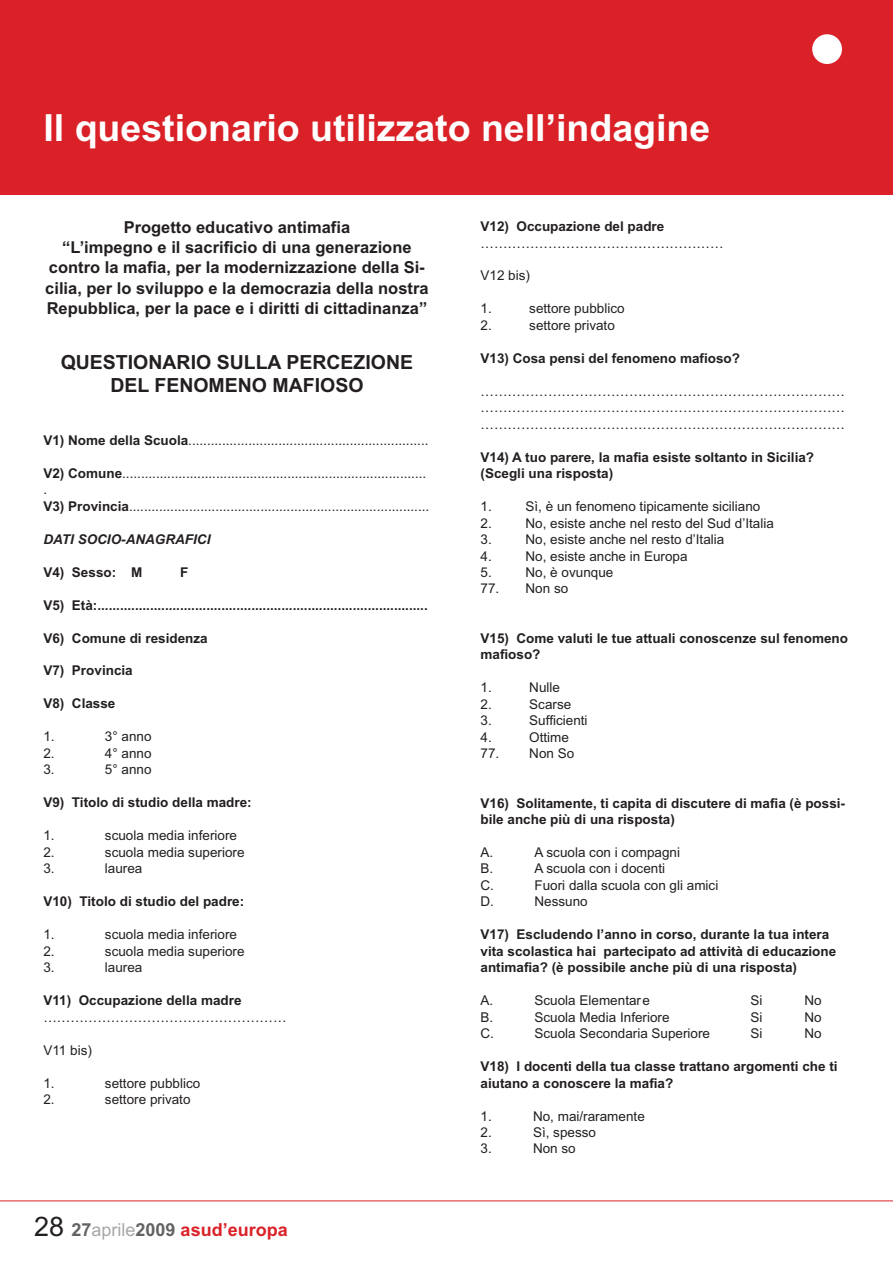
<style>
.page{position:relative;width:893px;height:1263px;background:#fff}
.page>*{position:absolute;margin:0;border:0;box-sizing:border-box;transform-origin:0 0}
.t1{font:700 37.5px "Arial";color:#fff}
.t2{font:700 19.5px/23.7px "Arial";color:#231f20;text-align:center}
.t3{font:700 18px "Arial";color:#da2128}
.t4{font:700 16.5px/20.1px "Arial";color:#231f20;text-align:center}
.t5{font:13.5px/16.5px "Arial";color:#231f20}
.t6{font:700 13.5px/16.5px "Arial";color:#231f20}
.t7{font:italic 700 13.5px "Arial";color:#231f20}
.s1{font-weight:700}
.s2{font-weight:400;font-size:27px;color:#231f20}
.s3{color:#656262}
.s4{font-weight:400;color:#a9a7a6}
</style>
<div class="page">
<div style="left:0;top:0;width:892px;height:194px;background:#da2128"></div>
<div style="left:812px;top:34px;width:30px;height:30px;background:#fff;border-radius:50%"></div>
<hr style="left:0;top:1201px;width:892px;height:1px;background:#da2128">
<h1 class="t1" style="left:43px;top:114px;width:668px">Il questionario utilizzato nell’indagine</h1>
<p class="t4" style="left:45px;top:219px;width:385px">Progetto educativo antimafia<br>“L’impegno e il sacrificio di una generazione contro la mafia, per la modernizzazione della Si&shy;cilia, per lo sviluppo e la democrazia della nostra Repubblica, per la pace e i diritti di cittadinanza”</p>
<h2 class="t2" style="left:61px;top:352px;width:354px">QUESTIONARIO SULLA PERCEZIONE<br>DEL FENOMENO MAFIOSO</h2>
<p class="t5" style="left:43px;top:433px;width:386px"><span class="s1">V1) Nome della Scuola</span>................................................................</p>
<p class="t5" style="left:43px;top:466px;width:387px"><span class="s1">V2) Comune</span>................................................................................. .<br><span class="s1">V3) Provincia</span>................................................................................</p>
<p class="t7" style="left:43px;top:531px;width:168px">DATI SOCIO-ANAGRAFICI</p>
<p class="t6" style="left:43px;top:565px;width:100px">V4) Sesso: M</p>
<p class="t6" style="left:180px;top:565px;width:10px">F</p>
<p class="t6" style="left:43px;top:598px;width:386px">V5) Età:........................................................................................</p>
<p class="t6" style="left:43px;top:631px;width:166px">V6) Comune di residenza</p>
<p class="t6" style="left:43px;top:664px;width:91px">V7) Provincia</p>
<p class="t6" style="left:43px;top:697px;width:73px">V8) Classe</p>
<p class="t5" style="left:43px;top:730px;width:13px">1.</p>
<p class="t5" style="left:105px;top:730px;width:48px">3° anno</p>
<p class="t5" style="left:43px;top:746px;width:13px">2.</p>
<p class="t5" style="left:105px;top:746px;width:48px">4° anno</p>
<p class="t5" style="left:43px;top:763px;width:13px">3.</p>
<p class="t5" style="left:105px;top:763px;width:48px">5° anno</p>
<p class="t6" style="left:43px;top:796px;width:210px">V9) Titolo di studio della madre:</p>
<p class="t5" style="left:43px;top:829px;width:13px">1.</p>
<p class="t5" style="left:105px;top:829px;width:133px">scuola media inferiore</p>
<p class="t5" style="left:43px;top:845px;width:13px">2.</p>
<p class="t5" style="left:105px;top:845px;width:141px">scuola media superiore</p>
<p class="t5" style="left:43px;top:862px;width:13px">3.</p>
<p class="t5" style="left:105px;top:862px;width:39px">laurea</p>
<p class="t6" style="left:43px;top:895px;width:202px">V10) Titolo di studio del padre:</p>
<p class="t5" style="left:43px;top:928px;width:13px">1.</p>
<p class="t5" style="left:105px;top:928px;width:133px">scuola media inferiore</p>
<p class="t5" style="left:43px;top:944px;width:13px">2.</p>
<p class="t5" style="left:105px;top:944px;width:141px">scuola media superiore</p>
<p class="t5" style="left:43px;top:960px;width:13px">3.</p>
<p class="t5" style="left:105px;top:960px;width:39px">laurea</p>
<p class="t6" style="left:43px;top:993px;width:199px">V11) Occupazione della madre</p>
<p class="t5" style="left:43px;top:1010px;width:244px">………………………………………………</p>
<p class="t5" style="left:43px;top:1043px;width:50px">V11 bis)</p>
<p class="t5" style="left:43px;top:1076px;width:13px">1.</p>
<p class="t5" style="left:105px;top:1076px;width:97px">settore pubblico</p>
<p class="t5" style="left:43px;top:1092px;width:13px">2.</p>
<p class="t5" style="left:105px;top:1092px;width:87px">settore privato</p>
<h3 class="t3" style="left:34px;top:1223px;width:255px"><span class="s2">28</span> <span class="s3">27</span><span class="s4">aprile</span><span class="s3">2009</span> asud’europa</h3>
<p class="t6" style="left:480px;top:219px;width:185px">V12) Occupazione del padre</p>
<p class="t5" style="left:480px;top:236px;width:244px">………………………………………………</p>
<p class="t5" style="left:480px;top:269px;width:51px">V12 bis)</p>
<p class="t5" style="left:480px;top:302px;width:13px">1.</p>
<p class="t5" style="left:529px;top:302px;width:97px">settore pubblico</p>
<p class="t5" style="left:480px;top:318px;width:13px">2.</p>
<p class="t5" style="left:529px;top:318px;width:87px">settore privato</p>
<p class="t6" style="left:480px;top:351px;width:261px">V13) Cosa pensi del fenomeno mafioso?</p>
<p class="t5" style="left:480px;top:384px;width:366px;text-align:justify">……………………………………………………………………… ……………………………………………………………………… ………………………………………………………………………</p>
<p class="t6" style="left:480px;top:450px;width:335px">V14) A tuo parere, la mafia esiste soltanto in Sicilia? (Scegli una risposta)</p>
<p class="t5" style="left:480px;top:499px;width:13px">1.</p>
<p class="t5" style="left:525px;top:499px;width:236px">Sì, è un fenomeno tipicamente siciliano</p>
<p class="t5" style="left:480px;top:516px;width:13px">2.</p>
<p class="t5" style="left:525px;top:516px;width:250px">No, esiste anche nel resto del Sud d’Italia</p>
<p class="t5" style="left:480px;top:532px;width:13px">3.</p>
<p class="t5" style="left:525px;top:532px;width:200px">No, esiste anche nel resto d’Italia</p>
<p class="t5" style="left:480px;top:549px;width:13px">4.</p>
<p class="t5" style="left:525px;top:549px;width:163px">No, esiste anche in Europa</p>
<p class="t5" style="left:480px;top:565px;width:13px">5.</p>
<p class="t5" style="left:525px;top:565px;width:89px">No, è ovunque</p>
<p class="t5" style="left:480px;top:582px;width:89px">77. Non so</p>
<p class="t6" style="left:480px;top:631px;width:369px">V15) Come valuti le tue attuali conoscenze sul fenomeno mafioso?</p>
<p class="t5" style="left:480px;top:681px;width:13px">1.</p>
<p class="t5" style="left:529px;top:681px;width:32px">Nulle</p>
<p class="t5" style="left:480px;top:697px;width:13px">2.</p>
<p class="t5" style="left:529px;top:697px;width:43px">Scarse</p>
<p class="t5" style="left:480px;top:714px;width:13px">3.</p>
<p class="t5" style="left:529px;top:714px;width:60px">Sufficienti</p>
<p class="t5" style="left:480px;top:730px;width:13px">4.</p>
<p class="t5" style="left:529px;top:730px;width:41px">Ottime</p>
<p class="t5" style="left:480px;top:746px;width:95px">77. Non So</p>
<p class="t6" style="left:480px;top:796px;width:366px">V16) Solitamente, ti capita di discutere di mafia (è possi&shy;bile anche più di una risposta)</p>
<p class="t5" style="left:480px;top:845px;width:14px">A.</p>
<p class="t5" style="left:534px;top:845px;width:147px">A scuola con i compagni</p>
<p class="t5" style="left:480px;top:862px;width:14px">B.</p>
<p class="t5" style="left:534px;top:862px;width:132px">A scuola con i docenti</p>
<p class="t5" style="left:480px;top:878px;width:15px">C.</p>
<p class="t5" style="left:534px;top:878px;width:185px">Fuori dalla scuola con gli amici</p>
<p class="t5" style="left:480px;top:895px;width:15px">D.</p>
<p class="t5" style="left:534px;top:895px;width:55px">Nessuno</p>
<p class="t6" style="left:480px;top:928px;width:357px">V17) Escludendo l’anno in corso, durante la tua intera vita scolastica hai partecipato ad attività di educazione antimafia? (è possibile anche più di una risposta)</p>
<p class="t5" style="left:480px;top:994px;width:14px">A.</p>
<p class="t5" style="left:534px;top:994px;width:117px">Scuola Elementare</p>
<p class="t5" style="left:750px;top:994px;width:13px">Si</p>
<p class="t5" style="left:804px;top:994px;width:19px">No</p>
<p class="t5" style="left:480px;top:1010px;width:14px">B.</p>
<p class="t5" style="left:534px;top:1010px;width:136px">Scuola Media Inferiore</p>
<p class="t5" style="left:750px;top:1010px;width:13px">Si</p>
<p class="t5" style="left:804px;top:1010px;width:19px">No</p>
<p class="t5" style="left:480px;top:1027px;width:15px">C.</p>
<p class="t5" style="left:534px;top:1027px;width:177px">Scuola Secondaria Superiore</p>
<p class="t5" style="left:750px;top:1027px;width:13px">Si</p>
<p class="t5" style="left:804px;top:1027px;width:19px">No</p>
<p class="t6" style="left:480px;top:1059px;width:358px">V18) I docenti della tua classe trattano argomenti che ti aiutano a conoscere la mafia?</p>
<p class="t5" style="left:480px;top:1109px;width:13px">1.</p>
<p class="t5" style="left:533px;top:1109px;width:113px">No, mai/raramente</p>
<p class="t5" style="left:480px;top:1125px;width:13px">2.</p>
<p class="t5" style="left:533px;top:1125px;width:64px">Sì, spesso</p>
<p class="t5" style="left:480px;top:1142px;width:13px">3.</p>
<p class="t5" style="left:533px;top:1142px;width:44px">Non so</p>
</div>
